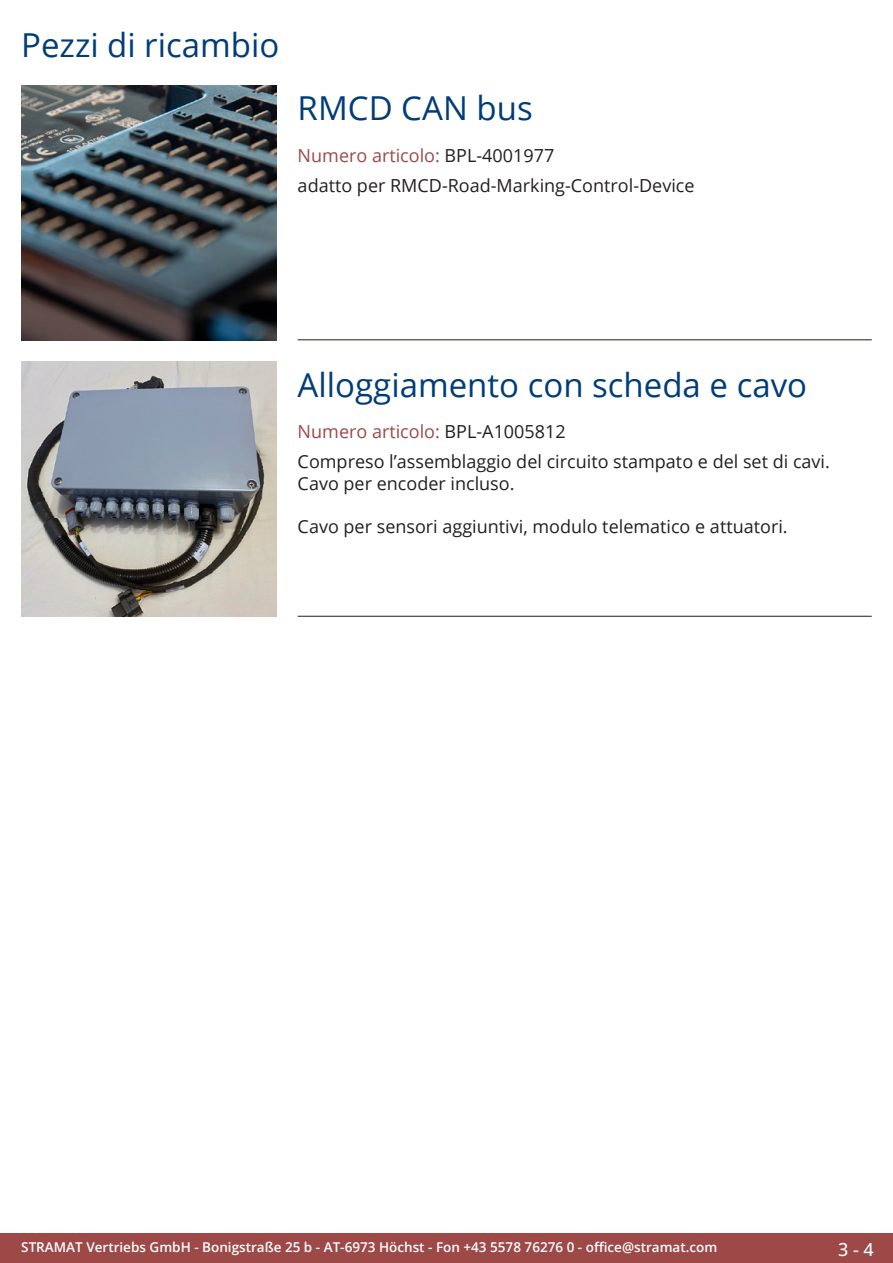
<style>
.page{position:relative;width:893px;height:1263px;background:#fff}
.page>*{position:absolute;margin:0;border:0;box-sizing:border-box;transform-origin:0 0}
.Produkttitel{font:33px "Open Sans";color:#003d78}
.RastTitel{font:33px "Open Sans";color:#003d78}
.Beschreibung_Text{font:18px/21.6px "Open Sans";color:#231f20}
.TechDaten_Überschrif{font:18px "Open Sans";color:#9c4948}
.t1{font:500 18px "Open Sans";color:#fff}
.t2{font:600 13.5px "Open Sans";color:#fff}
.s1{color:#231f20}
</style>
<div class="page">
<div style="left:0;top:1233px;width:893px;height:30px;background:#9c4948"></div>
<hr style="left:298px;top:340px;width:574px;height:1px;background:#201d08">
<hr style="left:298px;top:616px;width:574px;height:1px;background:#201d08">
<img style="left:21px;top:85px;width:255px;height:255px">
<img style="left:21px;top:361px;width:255px;height:256px">
<p class="RastTitel" style="left:21px;top:22px;width:260px">Pezzi di ricambio</p>
<p class="Produkttitel" style="left:298px;top:86px;width:237px">RMCD CAN bus</p>
<p class="TechDaten_Überschrif" style="left:298px;top:143px;width:258px">Numero articolo: <span class="s1">BPL-4001977</span></p>
<p class="Beschreibung_Text" style="left:298px;top:174px;width:398px">adatto per RMCD-Road-Marking-Control-Device</p>
<p class="Produkttitel" style="left:298px;top:362px;width:511px">Alloggiamento con scheda e cavo</p>
<p class="TechDaten_Überschrif" style="left:298px;top:420px;width:270px">Numero articolo: <span class="s1">BPL-A1005812</span></p>
<p class="Beschreibung_Text" style="left:298px;top:450px;width:534px">Compreso l’assemblaggio del circuito stampato e del set di cavi.<br>Cavo per encoder incluso.</p>
<p class="Beschreibung_Text" style="left:298px;top:515px;width:491px">Cavo per sensori aggiuntivi, modulo telematico e attuatori.</p>
<p class="t2" style="left:21px;top:1238px;width:698px">STRAMAT Vertriebs GmbH - Bonigstraße 25 b - AT-6973 Höchst - Fon +43 5578 76276 0 - office@stramat.com</p>
<p class="t1" style="left:838px;top:1237px;width:37px">3 - 4</p>
</div>
